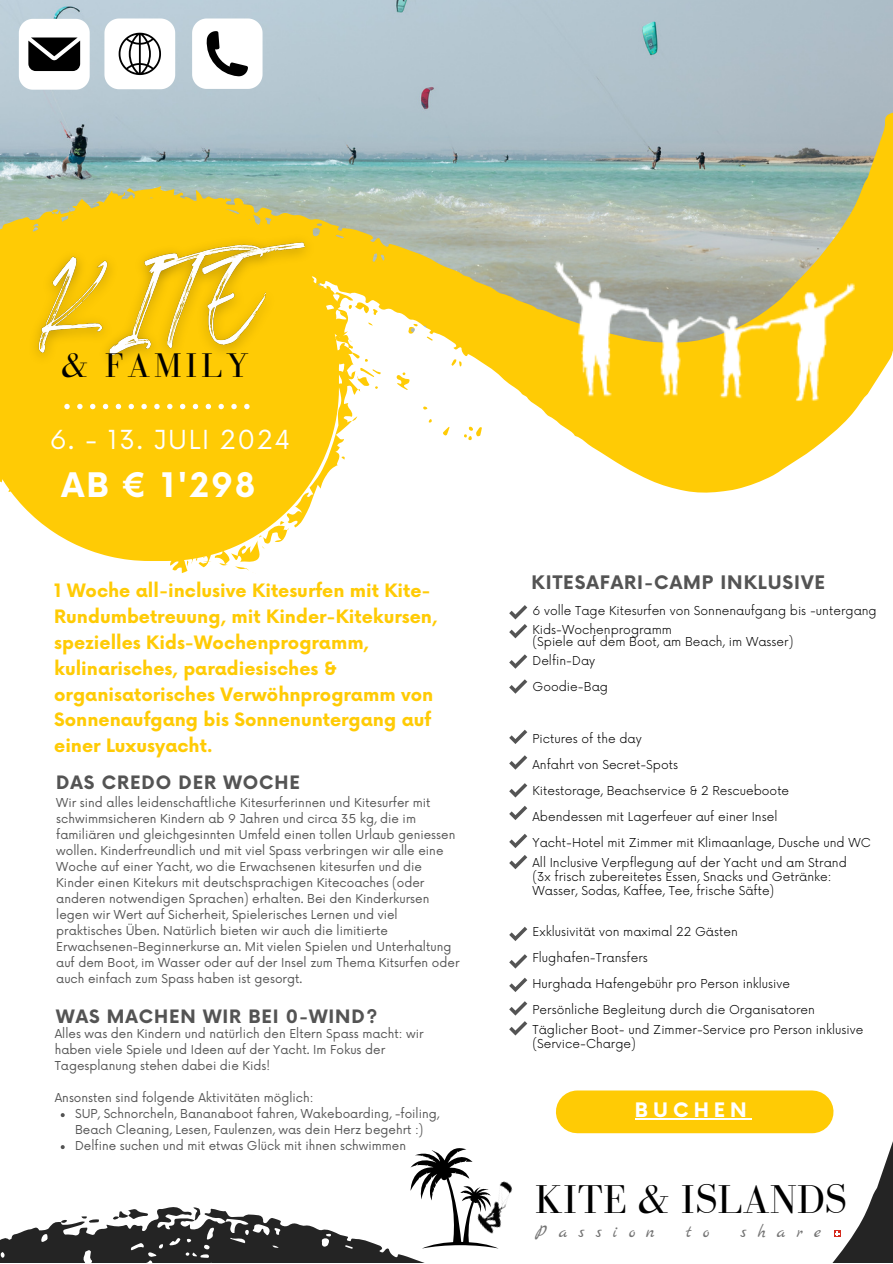
<style>
.page{position:relative;width:893px;height:1264px;background:#fff}
.page>*{position:absolute;margin:0;border:0;box-sizing:border-box;transform-origin:0 0}
.t1{font:41.4px "Bodoni FLF";color:#000}
.t2{font:35.25px "Bodoni FLF";letter-spacing:.095em;color:#000}
.t3{font:700 33px "Now";color:#fff}
.t4{font:25.5px "Now";letter-spacing:.065em;color:#fff}
.t5{font:700 19.5px "Now";letter-spacing:.255em;color:#fff}
.t6{font:700 18.15px "Now";letter-spacing:.05em;color:#545454}
.t7{font:18.15px "Marck Script";letter-spacing:.615em;color:#737373}
.t8{font:700 18px/25.8px "Now";color:#ffcb05}
.t9{font:700 18px "Now";letter-spacing:.05em;color:#545454}
.t10{font:12px/16px "Now";color:#545454}
.t11{font:300 12px/14px "Now";color:#000}
</style>
<div class="page">
<img style="left:0;top:0;width:892px;height:71px">
<svg style="left:0;top:71px;width:402px;height:147px;background:#a4bdc3"></svg>
<svg style="left:358px;top:218px;width:170px;height:712px"></svg>
<svg style="left:0;top:186px;width:358px;height:387px;fill:#ffcb05"></svg>
<svg style="left:352px;top:416px;width:5px;height:5px"></svg>
<svg style="left:341px;top:456px;width:4px;height:3px"></svg>
<svg style="left:355px;top:370px;width:4px;height:12px"></svg>
<svg style="left:68px;top:203px;width:28px;height:10px"></svg>
<svg style="left:192px;top:18px;width:70px;height:71px"></svg>
<svg style="left:104px;top:18px;width:71px;height:71px"></svg>
<svg style="left:0;top:1090px;width:892px;height:172px"></svg>
<svg style="left:193px;top:1206px;width:8px;height:14px"></svg>
<svg style="left:61px;top:1219px;width:6px;height:4px"></svg>
<svg style="left:81px;top:1215px;width:18px;height:8px"></svg>
<svg style="left:113px;top:1206px;width:35px;height:13px"></svg>
<svg style="left:834px;top:1230px;width:6px;height:6px"></svg>
<svg style="left:410px;top:1143px;width:88px;height:105px"></svg>
<img style="left:468px;top:1178px;width:59px;height:63px">
<svg style="left:19px;top:19px;width:71px;height:71px"></svg>
<img style="left:14px;top:222px;width:316px;height:178px">
<div style="left:577px;top:1090px;width:235px;height:43px;background:#ffcb05"></div>
<hr style="left:635px;top:1118px;width:116px;height:1px;background:#fff">
<svg style="left:64px;top:404px;width:6px;height:5px"></svg>
<svg style="left:77px;top:404px;width:6px;height:5px"></svg>
<svg style="left:90px;top:404px;width:5px;height:5px"></svg>
<svg style="left:103px;top:404px;width:5px;height:5px"></svg>
<svg style="left:116px;top:404px;width:5px;height:5px"></svg>
<svg style="left:128px;top:404px;width:6px;height:5px"></svg>
<svg style="left:141px;top:404px;width:6px;height:5px"></svg>
<svg style="left:154px;top:404px;width:6px;height:5px"></svg>
<svg style="left:167px;top:404px;width:5px;height:5px"></svg>
<svg style="left:180px;top:404px;width:5px;height:5px"></svg>
<svg style="left:193px;top:404px;width:5px;height:5px"></svg>
<svg style="left:206px;top:404px;width:5px;height:5px"></svg>
<svg style="left:218px;top:404px;width:6px;height:5px"></svg>
<svg style="left:231px;top:404px;width:6px;height:5px"></svg>
<svg style="left:244px;top:404px;width:5px;height:5px"></svg>
<svg style="left:61px;top:1113px;width:4px;height:4px"></svg>
<svg style="left:61px;top:1145px;width:4px;height:4px"></svg>
<svg style="left:509px;top:654px;width:18px;height:14px"></svg>
<svg style="left:509px;top:608px;width:18px;height:30px"></svg>
<svg style="left:509px;top:729px;width:18px;height:15px"></svg>
<svg style="left:509px;top:755px;width:18px;height:14px"></svg>
<svg style="left:509px;top:783px;width:18px;height:14px"></svg>
<svg style="left:509px;top:805px;width:18px;height:15px"></svg>
<svg style="left:509px;top:833px;width:18px;height:15px"></svg>
<svg style="left:509px;top:926px;width:18px;height:15px"></svg>
<svg style="left:509px;top:954px;width:18px;height:14px"></svg>
<svg style="left:509px;top:977px;width:18px;height:15px"></svg>
<svg style="left:509px;top:1001px;width:18px;height:14px"></svg>
<img style="left:402px;top:58px;width:490px;height:550px">
<svg style="left:509px;top:679px;width:18px;height:14px"></svg>
<svg style="left:509px;top:854px;width:18px;height:15px"></svg>
<svg style="left:509px;top:1021px;width:18px;height:14px"></svg>
<p class="t2" style="left:62px;top:346px;width:189px">&amp; FAMILY</p>
<p class="t4" style="left:50px;top:425px;width:242px">6. - 13. JULI 2024</p>
<p class="t3" style="left:61px;top:467px;width:195px">AB € 1'298</p>
<p class="t8" style="left:54px;top:578px;width:385px">1 Woche all-inclusive Kitesurfen mit Kite-Rundumbetreuung, mit Kinder-Kitekursen, spezielles Kids-Wochenprogramm, kulinarisches, paradiesisches &amp; organisatorisches Verwöhnprogramm von Sonnenaufgang bis Sonnenuntergang auf einer Luxusyacht.</p>
<p class="t9" style="left:56px;top:772px;width:245px">DAS CREDO DER WOCHE</p>
<p class="t10" style="left:56px;top:795px;width:405px">Wir sind alles leidenschaftliche Kitesurferinnen und Kitesurfer mit schwimmsicheren Kindern ab 9 Jahren und circa 35 kg, die im familiären und gleichgesinnten Umfeld einen tollen Urlaub geniessen wollen. Kinderfreundlich und mit viel Spass verbringen wir alle eine Woche auf einer Yacht, wo die Erwachsenen kitesurfen und die Kinder einen Kitekurs mit deutschsprachigen Kitecoaches (oder anderen notwendigen Sprachen) erhalten. Bei den Kinderkursen legen wir Wert auf Sicherheit, Spielerisches Lernen und viel praktisches Üben. Natürlich bieten wir auch die limitierte Erwachsenen-Beginnerkurse an. Mit vielen Spielen und Unterhaltung auf dem Boot, im Wasser oder auf der Insel zum Thema Kitsurfen oder auch einfach zum Spass haben ist gesorgt.</p>
<p class="t9" style="left:56px;top:1006px;width:322px">WAS MACHEN WIR BEI 0-WIND?</p>
<p class="t10" style="left:55px;top:1026px;width:370px">Alles was den Kindern und natürlich den Eltern Spass macht: wir haben viele Spiele und Ideen auf der Yacht. Im Fokus der<br>Tagesplanung stehen dabei die Kids!</p>
<p class="t10" style="left:55px;top:1090px;width:260px">Ansonsten sind folgende Aktivitäten möglich:</p>
<p class="t10" style="left:75px;top:1106px;width:366px">SUP, Schnorcheln, Bananaboot fahren, Wakeboarding, -foiling,<br>Beach Cleaning, Lesen, Faulenzen, was dein Herz begehrt :)</p>
<p class="t10" style="left:75px;top:1138px;width:332px">Delfine suchen und mit etwas Glück mit ihnen schwimmen</p>
<p class="t6" style="left:531px;top:572px;width:295px">KITESAFARI-CAMP INKLUSIVE</p>
<p class="t11" style="left:532px;top:604px;width:346px">6 volle Tage Kitesurfen von Sonnenaufgang bis -untergang</p>
<p class="t11" style="left:532px;top:623px;width:141px">Kids-Wochenprogramm</p>
<p class="t11" style="left:532px;top:635px;width:262px">(Spiele auf dem Boot, am Beach, im Wasser)</p>
<p class="t11" style="left:532px;top:654px;width:64px">Delfin-Day</p>
<p class="t11" style="left:532px;top:680px;width:77px">Goodie-Bag</p>
<p class="t11" style="left:532px;top:732px;width:111px">Pictures of the day</p>
<p class="t11" style="left:532px;top:758px;width:147px">Anfahrt von Secret-Spots</p>
<p class="t11" style="left:532px;top:784px;width:258px">Kitestorage, Beachservice &amp; 2 Rescueboote</p>
<p class="t11" style="left:532px;top:810px;width:246px">Abendessen mit Lagerfeuer auf einer Insel</p>
<p class="t11" style="left:532px;top:836px;width:340px">Yacht-Hotel mit Zimmer mit Klimaanlage, Dusche und WC</p>
<p class="t11" style="left:532px;top:856px;width:316px">All Inclusive Verpflegung auf der Yacht und am Strand</p>
<p class="t11" style="left:532px;top:870px;width:300px">(3x frisch zubereitetes Essen, Snacks und Getränke:<br>Wasser, Sodas, Kaffee, Tee, frische Säfte)</p>
<p class="t11" style="left:532px;top:925px;width:207px">Exklusivität von maximal 22 Gästen</p>
<p class="t11" style="left:532px;top:951px;width:117px">Flughafen-Transfers</p>
<p class="t11" style="left:532px;top:977px;width:259px">Hurghada Hafengebühr pro Person inklusive</p>
<p class="t11" style="left:532px;top:1003px;width:284px">Persönliche Begleitung durch die Organisatoren</p>
<p class="t11" style="left:532px;top:1023px;width:332px">Täglicher Boot- und Zimmer-Service pro Person inklusive (Service-Charge)</p>
<p class="t5" style="left:635px;top:1099px;width:113px">BUCHEN</p>
<p class="t1" style="left:535px;top:1176px;width:313px">KITE &amp; ISLANDS</p>
<p class="t7" style="left:535px;top:1221px;width:121px">Passion</p>
<p class="t7" style="left:686px;top:1221px;width:25px">t o</p>
<p class="t7" style="left:740px;top:1221px;width:82px">share</p>
</div>
